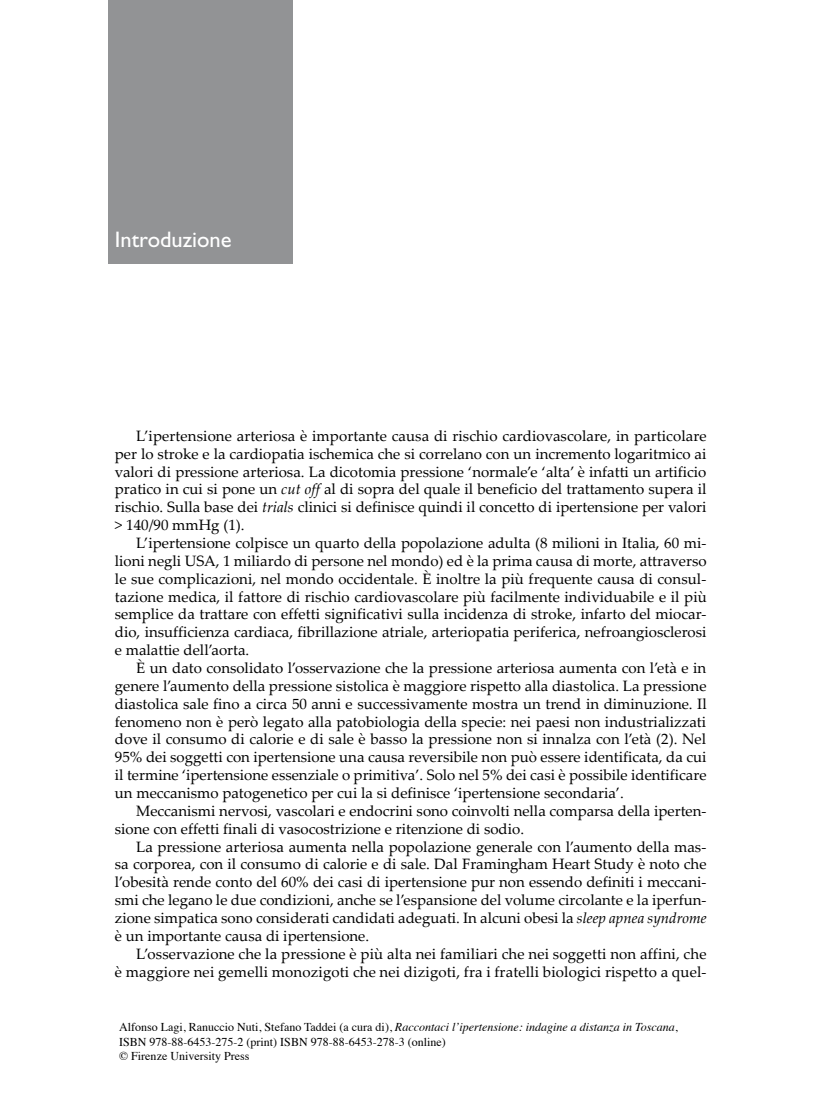
<style>
.page{position:relative;width:830px;height:1106px;background:#fff}
.page>*{position:absolute;margin:0;border:0;box-sizing:border-box;transform-origin:0 0}
.t1{font:22.5px "Gill Sans Std";color:#fff}
.t2{font:15px/17.9px "Palatino Linotype";color:#000;text-align:justify}
.t3{font:12px/14.4px "Times";color:#000}
.s1{font-style:italic}
</style>
<div class="page">
<div style="left:108px;top:0;width:185px;height:264px;background:#929395"></div>
<h1 class="t1" style="left:115px;top:226px;width:118px">Introduzione</h1>
<p class="t2" style="left:115px;top:426px;width:593px;text-indent:21px">L’ipertensione arteriosa è importante causa di rischio cardiovascolare, in particolare per lo stroke e la cardiopatia ischemica che si correlano con un incremento logaritmico ai valori di pressione arteriosa. La dicotomia pressione ‘normale’e ‘alta’ è infatti un artificio pratico in cui si pone un <span class="s1">cut off</span> al di sopra del quale il beneficio del trattamento supera il rischio. Sulla base dei <span class="s1">trials</span> clinici si definisce quindi il concetto di ipertensione per valori &gt; 140/90 mmHg (1).</p>
<p class="t2" style="left:115px;top:533px;width:593px;text-indent:21px">L’ipertensione colpisce un quarto della popolazione adulta (8 milioni in Italia, 60 mi&shy;lioni negli USA, 1 miliardo di persone nel mondo) ed è la prima causa di morte, attraverso le sue complicazioni, nel mondo occidentale. È inoltre la più frequente causa di consul&shy;tazione medica, il fattore di rischio cardiovascolare più facilmente individuabile e il più semplice da trattare con effetti significativi sulla incidenza di stroke, infarto del miocar&shy;dio, insufficienza cardiaca, fibrillazione atriale, arteriopatia periferica, nefroangiosclerosi e malattie dell’aorta.</p>
<p class="t2" style="left:115px;top:658px;width:593px;text-indent:21px">È un dato consolidato l’osservazione che la pressione arteriosa aumenta con l’età e in genere l’aumento della pressione sistolica è maggiore rispetto alla diastolica. La pressione diastolica sale fino a circa 50 anni e successivamente mostra un trend in diminuzione. Il fenomeno non è però legato alla patobiologia della specie: nei paesi non industrializzati dove il consumo di calorie e di sale è basso la pressione non si innalza con l’età (2). Nel 95% dei soggetti con ipertensione una causa reversibile non può essere identificata, da cui il termine ‘ipertensione essenziale o primitiva’. Solo nel 5% dei casi è possibile identificare un meccanismo patogenetico per cui la si definisce ‘ipertensione secondaria’.</p>
<p class="t2" style="left:115px;top:801px;width:593px;text-indent:21px">Meccanismi nervosi, vascolari e endocrini sono coinvolti nella comparsa della iperten&shy;sione con effetti finali di vasocostrizione e ritenzione di sodio.</p>
<p class="t2" style="left:115px;top:837px;width:593px;text-indent:21px">La pressione arteriosa aumenta nella popolazione generale con l’aumento della mas&shy;sa corporea, con il consumo di calorie e di sale. Dal Framingham Heart Study è noto che l’obesità rende conto del 60% dei casi di ipertensione pur non essendo definiti i meccani&shy;smi che legano le due condizioni, anche se l’espansione del volume circolante e la iperfun&shy;zione simpatica sono considerati candidati adeguati. In alcuni obesi la <span class="s1">sleep apnea syndrome </span>è un importante causa di ipertensione.</p>
<p class="t2" style="left:115px;top:944px;width:593px;text-align:right">L’osservazione che la pressione è più alta nei familiari che nei soggetti non affini, che<br>è maggiore nei gemelli monozigoti che nei dizigoti, fra i fratelli biologici rispetto a quel-</p>
<p class="t3" style="left:119px;top:1019px;width:560px">Alfonso Lagi, Ranuccio Nuti, Stefano Taddei (a cura di), <span class="s1">Raccontaci l’ipertensione: indagine a distanza in Toscana</span>,<br>ISBN 978-88-6453-275-2 (print) ISBN 978-88-6453-278-3 (online)<br>© Firenze University Press</p>
</div>
